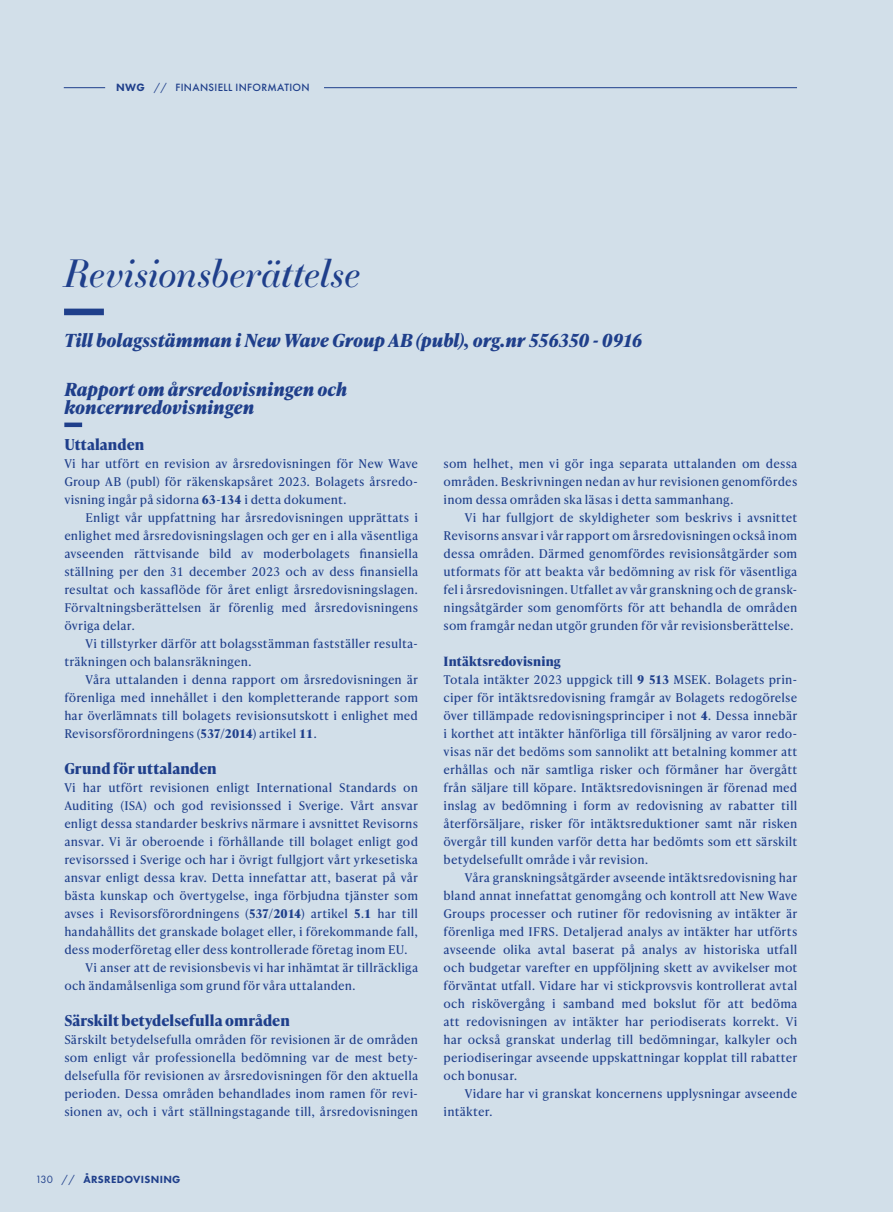
<style>
.page{position:relative;width:893px;height:1212px;background:#d2dfe9}
.page>*{position:absolute;margin:0;border:0;box-sizing:border-box;transform-origin:0 0}
.t1{font:italic 37.5px "Essonnes Display";letter-spacing:-.005em;color:#1f3f8b}
.t2{font:italic 700 18px/18px "Ivy Presto Text";color:#1f3f8b}
.t3{font:700 15px "Ivy Presto Text";letter-spacing:.005em;color:#1f3f8b}
.t4{font:700 12.75px "Ivy Presto Text";letter-spacing:.01em;color:#1f3f8b}
.t5{font:12px/18px "Ivy Presto Text";letter-spacing:.01em;color:#1f3f8b;text-align:justify}
.t6{font:500 10.95px "Futura PT";letter-spacing:.03em;color:#1f3f8b}
.t7{font:800 10.8px "Futura PT";letter-spacing:.03em;color:#1f3f8b}
.s1{font-weight:800}
.s2{font-weight:400}
.s3{font-weight:700}
.s4{font-weight:400;font-size:10.95px}
</style>
<div class="page">
<div style="left:64px;top:309px;width:40px;height:6px;background:#1f3f8b"></div>
<hr style="left:64px;top:423px;width:18px;height:4px;background:#1f3f8b">
<hr style="left:64px;top:87px;width:41px;height:1px;background:#1f3f8b">
<hr style="left:324px;top:87px;width:473px;height:1px;background:#1f3f8b">
<p class="t6" style="left:116px;top:81px;width:195px"><span class="s1">NWG</span> <span class="s2">//</span> FINANSIELL INFORMATION</p>
<h1 class="t1" style="left:64px;top:246px;width:298px">Revisionsberättelse</h1>
<h2 class="t2" style="left:64px;top:331px;width:580px">Till bolagsstämman i New Wave Group AB (publ), org.nr 556350 - 0916</h2>
<h2 class="t2" style="left:64px;top:380px;width:285px">Rapport om årsredovisningen och koncernredovisningen</h2>
<p class="t3" style="left:64px;top:434px;width:81px">Uttalanden</p>
<p class="t5" style="left:64px;top:454px;width:355px">Vi har utfört en revision av årsredovisningen för New Wave Group AB (publ) för räkenskapsåret 2023. Bolagets årsredo&shy;visning ingår på sidorna <span class="s3">63</span>-<span class="s3">134</span> i detta dokument.</p>
<p class="t5" style="left:64px;top:508px;width:355px;text-indent:21px">Enligt vår uppfattning har årsredovisningen upprättats i enlighet med årsredovisningslagen och ger en i alla väsentliga avseenden rättvisande bild av moderbolagets finansiella ställning per den 31 december 2023 och av dess finansiella resultat och kassaflöde för året enligt årsredovisningslagen.<br>Förvaltningsberättelsen är förenlig med årsredovisningens övriga delar.</p>
<p class="t5" style="left:64px;top:634px;width:355px;text-indent:21px">Vi tillstyrker därför att bolagsstämman fastställer resulta&shy;träkningen och balansräkningen.</p>
<p class="t5" style="left:64px;top:670px;width:355px;text-indent:21px">Våra uttalanden i denna rapport om årsredovisningen är förenliga med innehållet i den kompletterande rapport som har överlämnats till bolagets revisionsutskott i enlighet med Revisorsförordningens (<span class="s3">537</span>/<span class="s3">2014</span>) artikel <span class="s3">11</span>.</p>
<p class="t3" style="left:64px;top:758px;width:154px">Grund för uttalanden</p>
<p class="t5" style="left:64px;top:778px;width:355px">Vi har utfört revisionen enligt International Standards on</p>
<p class="t5" style="left:64px;top:796px;width:355px">Auditing (ISA) och god revisionssed i Sverige. Vårt ansvar</p>
<p class="t5" style="left:64px;top:814px;width:355px">enligt dessa standarder beskrivs närmare i avsnittet Revisorns</p>
<p class="t5" style="left:64px;top:832px;width:355px">ansvar. Vi är oberoende i förhållande till bolaget enligt god</p>
<p class="t5" style="left:64px;top:850px;width:355px">revisorssed i Sverige och har i övrigt fullgjort vårt yrkesetiska</p>
<p class="t5" style="left:64px;top:868px;width:355px">ansvar enligt dessa krav. Detta innefattar att, baserat på vår</p>
<p class="t5" style="left:64px;top:886px;width:355px">bästa kunskap och övertygelse, inga förbjudna tjänster som</p>
<p class="t5" style="left:64px;top:904px;width:355px">avses i Revisorsförordningens (<span class="s3">537</span>/<span class="s3">2014</span>) artikel <span class="s3">5</span>.<span class="s3">1</span> har till</p>
<p class="t5" style="left:64px;top:922px;width:355px">handahållits det granskade bolaget eller, i förekommande fall,</p>
<p class="t5" style="left:64px;top:940px;width:345px">dess moderföretag eller dess kontrollerade företag inom EU.</p>
<p class="t5" style="left:86px;top:958px;width:334px">Vi anser att de revisionsbevis vi har inhämtat är tillräckliga</p>
<p class="t5" style="left:64px;top:976px;width:293px">och ändamålsenliga som grund för våra uttalanden.</p>
<p class="t3" style="left:64px;top:1010px;width:227px">Särskilt betydelsefulla områden</p>
<p class="t5" style="left:64px;top:1030px;width:355px">Särskilt betydelsefulla områden för revisionen är de områden som enligt vår professionella bedömning var de mest bety&shy;delsefulla för revisionen av årsredovisningen för den aktuella perioden. Dessa områden behandlades inom ramen för revi&shy;sionen av, och i vårt ställningstagande till, årsredovisningen</p>
<p class="t5" style="left:444px;top:454px;width:355px">som helhet, men vi gör inga separata uttalanden om dessa områden. Beskrivningen nedan av hur revisionen genomfördes inom dessa områden ska läsas i detta sammanhang.</p>
<p class="t5" style="left:444px;top:508px;width:355px;text-indent:21px">Vi har fullgjort de skyldigheter som beskrivs i avsnittet Revisorns ansvar i vår rapport om årsredovisningen också inom dessa områden. Därmed genomfördes revisionsåtgärder som utformats för att beakta vår bedömning av risk för väsentliga fel i årsredovisningen. Utfallet av vår granskning och de gransk&shy;ningsåtgärder som genomförts för att behandla de områden som framgår nedan utgör grunden för vår revisionsberättelse.</p>
<p class="t4" style="left:444px;top:652px;width:119px">Intäktsredovisning</p>
<p class="t5" style="left:444px;top:670px;width:355px">Totala intäkter 2023 uppgick till <span class="s3">9 513</span> MSEK. Bolagets prin&shy;ciper för intäktsredovisning framgår av Bolagets redogörelse över tillämpade redovisningsprinciper i not <span class="s3">4</span>. Dessa innebär i korthet att intäkter hänförliga till försäljning av varor redo&shy;visas när det bedöms som sannolikt att betalning kommer att erhållas och när samtliga risker och förmåner har övergått från säljare till köpare. Intäktsredovisningen är förenad med inslag av bedömning i form av redovisning av rabatter till återförsäljare, risker för intäktsreduktioner samt när risken övergår till kunden varför detta har bedömts som ett särskilt betydelsefullt område i vår revision.</p>
<p class="t5" style="left:444px;top:868px;width:355px;text-indent:21px">Våra granskningsåtgärder avseende intäktsredovisning har bland annat innefattat genomgång och kontroll att New Wave Groups processer och rutiner för redovisning av intäkter är förenliga med IFRS. Detaljerad analys av intäkter har utförts avseende olika avtal baserat på analys av historiska utfall och budgetar varefter en uppföljning skett av avvikelser mot förväntat utfall. Vidare har vi stickprovsvis kontrollerat avtal och riskövergång i samband med bokslut för att bedöma att redovisningen av intäkter har periodiserats korrekt. Vi har också granskat underlag till bedömningar, kalkyler och periodiseringar avseende uppskattningar kopplat till rabatter och bonusar.</p>
<p class="t5" style="left:444px;top:1084px;width:355px;text-indent:21px">Vidare har vi granskat koncernens upplysningar avseende intäkter.</p>
<p class="t7" style="left:36px;top:1172px;width:147px"><span class="s4">130 //</span> ÅRSREDOVISNING</p>
</div>
